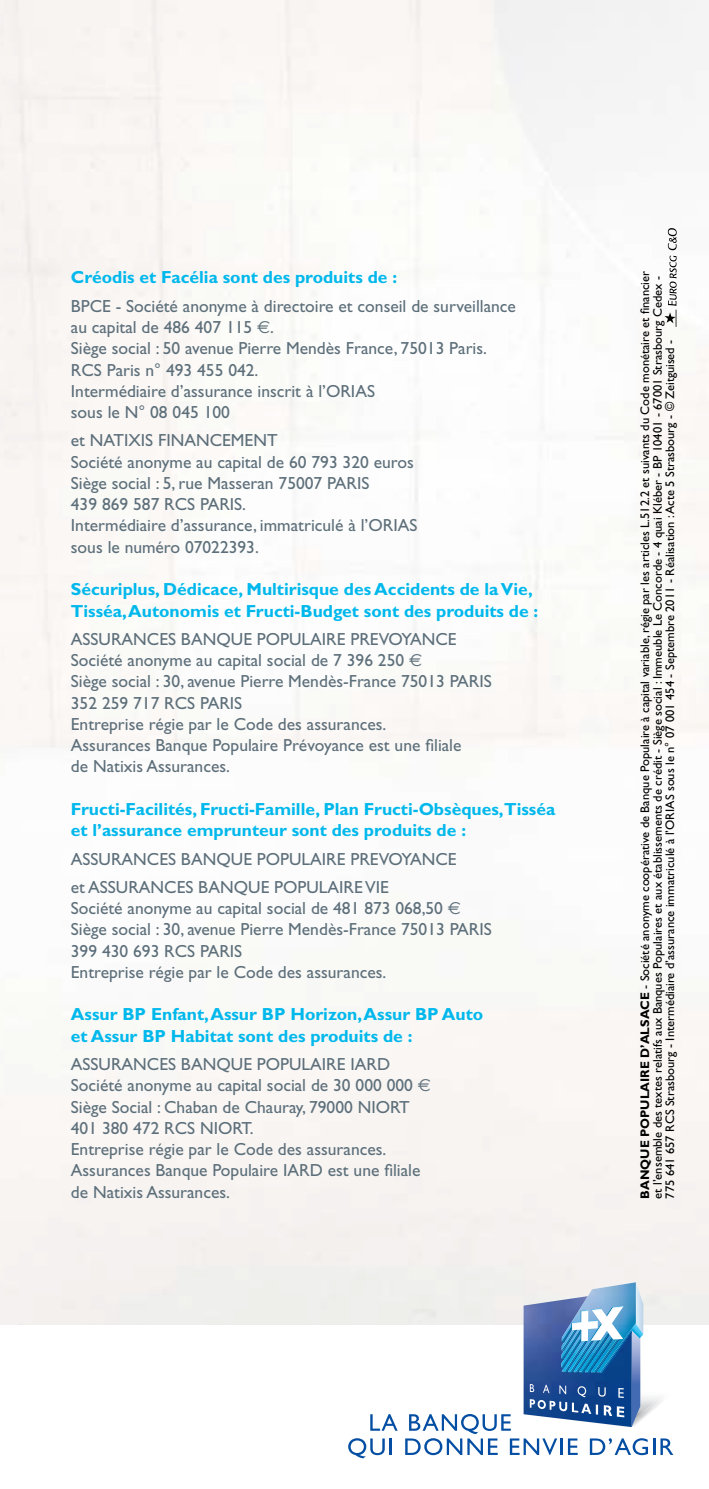
<style>
.page{position:relative;width:709px;height:1489px;background:#fff}
.page>*{position:absolute;margin:0;border:0;box-sizing:border-box;transform-origin:0 0}
.t1{font:17.5px/21.2px "Gill Sans";color:#5d6f7a}
.t2{font:700 17.5px/21.2px "Gill Sans";color:#00b8ec}
.t3{font:12.5px/12.5px "Gill Sans";color:#000}
.s1{font-family:"Euro Sans"}
.s2{font-weight:700}
</style>
<div class="page">
<div style="left:0;top:0;width:709px;height:1325px;background:#faf9f6"></div>
<svg style="left:370px;top:1414px;width:27px;height:16px"></svg>
<svg style="left:348px;top:1438px;width:37px;height:20px"></svg>
<hr style="left:389px;top:1438px;width:3px;height:16px;background:#034ea2">
<svg style="left:405px;top:1282px;width:271px;height:172px"></svg>
<svg style="left:664px;top:228px;width:12px;height:99px"></svg>
<p class="t2" style="left:71px;top:267px;width:328px">Créodis et Facélia sont des produits de :</p>
<p class="t1" style="left:71px;top:295px;width:446px">BPCE - Société anonyme à directoire et conseil de surveillance au capital de 486 407 115 <span class="s1">€</span>.<br>Siège social : 50 avenue Pierre Mendès France, 75013 Paris.<br>RCS Paris n° 493 455 042.<br>Intermédiaire d’assurance inscrit à l’ORIAS<br>sous le N° 08 045 100</p>
<p class="t1" style="left:71px;top:430px;width:348px">et NATIXIS FINANCEMENT<br>Société anonyme au capital de 60 793 320 euros Siège social : 5, rue Masseran 75007 PARIS<br>439 869 587 RCS PARIS.<br>Intermédiaire d’assurance, immatriculé à l’ORIAS sous le numéro 07022393.</p>
<p class="t2" style="left:71px;top:578px;width:469px">Sécuriplus, Dédicace, Multirisque des Accidents de la Vie,<br>Tisséa, Autonomis et Fructi-Budget sont des produits de :</p>
<p class="t1" style="left:71px;top:628px;width:422px">ASSURANCES BANQUE POPULAIRE PREVOYANCE Société anonyme au capital social de 7 396 250 <span class="s1">€<br></span>Siège social : 30, avenue Pierre Mendès-France 75013 PARIS 352 259 717 RCS PARIS<br>Entreprise régie par le Code des assurances.<br>Assurances Banque Populaire Prévoyance est une filiale<br>de Natixis Assurances.</p>
<p class="t2" style="left:71px;top:798px;width:486px">Fructi-Facilités, Fructi-Famille, Plan Fructi-Obsèques,Tisséa et l’assurance emprunteur sont des produits de :</p>
<p class="t1" style="left:71px;top:844px;width:387px;line-height:28.2px">ASSURANCES BANQUE POPULAIRE PREVOYANCE et ASSURANCES BANQUE POPULAIRE VIE</p>
<p class="t1" style="left:71px;top:897px;width:422px">Société anonyme au capital social de 481 873 068,50 <span class="s1">€ </span>Siège social : 30, avenue Pierre Mendès-France 75013 PARIS 399 430 693 RCS PARIS<br>Entreprise régie par le Code des assurances.</p>
<p class="t2" style="left:71px;top:1003px;width:414px">Assur BP Enfant, Assur BP Horizon, Assur BP Auto et Assur BP Habitat sont des produits de :</p>
<p class="t1" style="left:71px;top:1053px;width:361px">ASSURANCES BANQUE POPULAIRE IARD Société anonyme au capital social de 30 000 000 <span class="s1">€ </span>Siège Social : Chaban de Chauray, 79000 NIORT 401 380 472 RCS NIORT.<br>Entreprise régie par le Code des assurances.<br>Assurances Banque Populaire IARD est une filiale de Natixis Assurances.</p>
<p class="t3" style="left:639px;top:1198px;width:929px;rotate:-90deg"><span class="s2">BANQUE POPULAIRE D’ALSACE</span> - Société anonyme coopérative de Banque Populaire à capital variable, régie par les articles L.512.2 et suivants du Code monétaire et financier et l’ensemble des textes relatifs aux Banques Populaires et aux établissements de crédit - Siège social : Immeuble Le Concorde - 4 quai Kléber - BP 10401 - 67001 Strasbourg Cedex -<br>775 641 657 RCS Strasbourg - Intermédiaire d’assurance immatriculé à l’ORIAS sous le n° 07 001 454 - Septembre 2011 - Réalisation : Acte 5 Strasbourg - © Zeitguised -</p>
</div>
